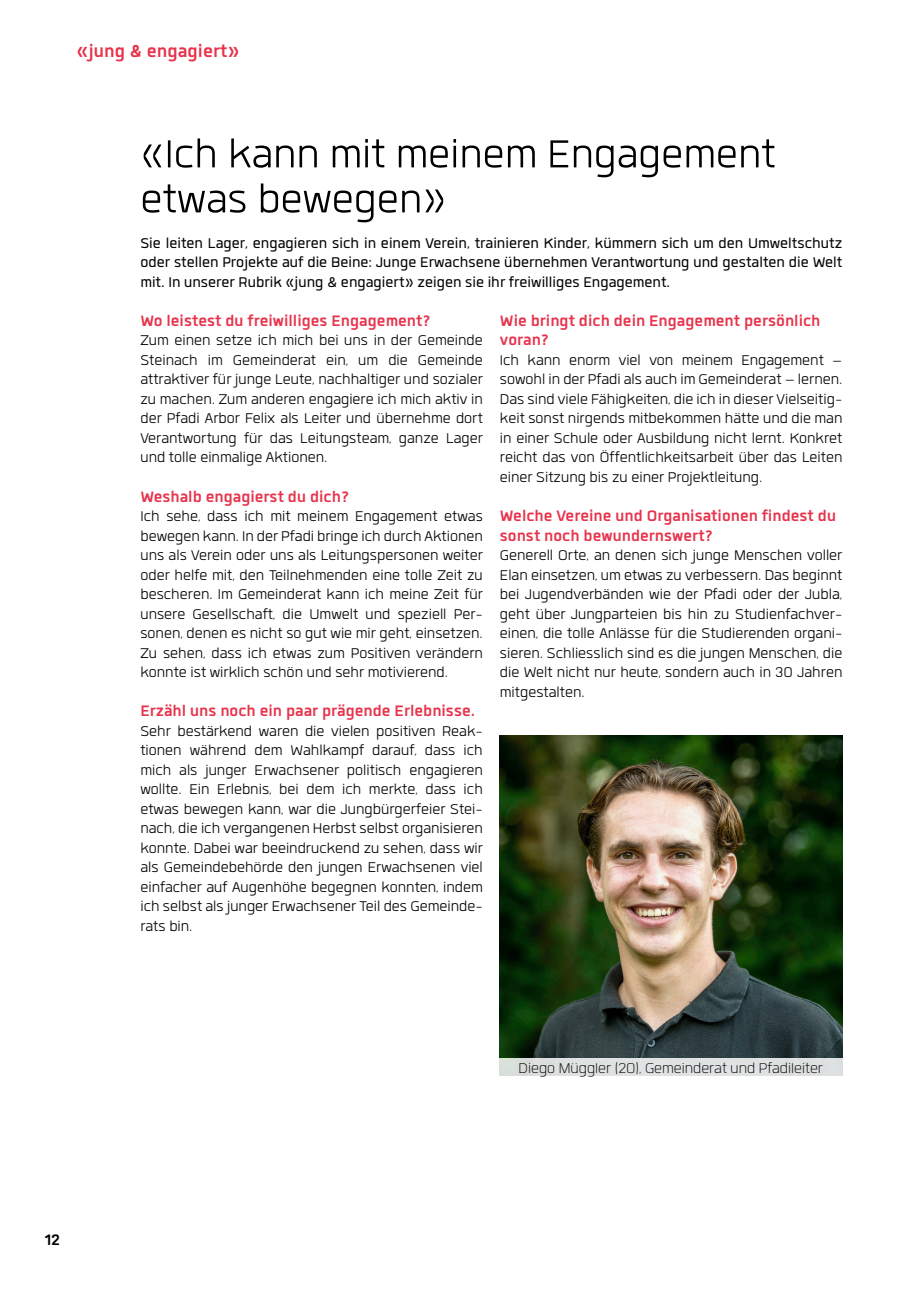
<style>
.page{position:relative;width:919px;height:1289px;background:#fff}
.page>*{position:absolute;margin:0;border:0;box-sizing:border-box;transform-origin:0 0}
.Titel{font:300 54px/45px "Quan";color:#000}
.Kopfzeile{font:700 24px "Quan";color:#e7334c}
.Zwischentitel{font:700 21px/19.5px "Quan";color:#e7334c}
.t1{font:700 21px "Quan";color:#000}
.Grundtext{font:300 19.5px/19.5px "Quan";color:#000;text-align:justify}
.Intro{font:19.5px/19.5px "Quan";color:#000;text-align:justify}
.Legende{font:300 19.5px "Quan";color:#000}
</style>
<div class="page">
<img style="left:500px;top:735px;width:342px;height:323px">
<div style="left:499px;top:1058px;width:343px;height:17px;background:#dfe1e2"></div>
<p class="Kopfzeile" style="left:77px;top:39px;width:165px">«jung &amp; engagiert»</p>
<p class="Titel" style="left:140px;top:131px;width:636px">«Ich kann mit meinem Engagement etwas bewegen»</p>
<p class="Intro" style="left:140px;top:233px;width:703px">Sie leiten Lager, engagieren sich in einem Verein, trainieren Kinder, kümmern sich um den Umweltschutz oder stellen Projekte auf die Beine: Junge Erwachsene übernehmen Verantwortung und gestalten die Welt mit. In unserer Rubrik «jung &amp; engagiert» zeigen sie ihr freiwilliges Engagement.</p>
<p class="Zwischentitel" style="left:140px;top:311px;width:292px">Wo leistest du freiwilliges Engagement?</p>
<p class="Grundtext" style="left:140px;top:330px;width:344px">Zum einen setze ich mich bei uns in der Gemeinde Steinach im Gemeinderat ein, um die Gemeinde attraktiver für junge Leute, nachhaltiger und sozialer zu machen. Zum anderen engagiere ich mich aktiv in der Pfadi Arbor Felix als Leiter und übernehme dort Verantwortung für das Leitungsteam, ganze Lager und tolle einmalige Aktionen.</p>
<p class="Zwischentitel" style="left:140px;top:486px;width:210px">Weshalb engagierst du dich?</p>
<p class="Grundtext" style="left:140px;top:506px;width:344px">Ich sehe, dass ich mit meinem Engagement etwas bewegen kann. In der Pfadi bringe ich durch Aktionen uns als Verein oder uns als Leitungspersonen weiter oder helfe mit, den Teilnehmenden eine tolle Zeit zu bescheren. Im Gemeinderat kann ich meine Zeit für unsere Gesellschaft, die Umwelt und speziell Per&shy;sonen, denen es nicht so gut wie mir geht, einsetzen.<br>Zu sehen, dass ich etwas zum Positiven verändern konnte ist wirklich schön und sehr motivierend.</p>
<p class="Zwischentitel" style="left:140px;top:701px;width:336px">Erzähl uns noch ein paar prägende Erlebnisse.</p>
<p class="Grundtext" style="left:140px;top:720px;width:344px">Sehr bestärkend waren die vielen positiven Reak&shy;tionen während dem Wahlkampf darauf, dass ich mich als junger Erwachsener politisch engagieren wollte. Ein Erlebnis, bei dem ich merkte, dass ich etwas bewegen kann, war die Jungbürgerfeier Stei&shy;nach, die ich vergangenen Herbst selbst organisieren konnte. Dabei war beeindruckend zu sehen, dass wir als Gemeindebehörde den jungen Erwachsenen viel einfacher auf Augenhöhe begegnen konnten, indem ich selbst als junger Erwachsener Teil des Gemeinde&shy;rats bin.</p>
<p class="Zwischentitel" style="left:500px;top:311px;width:322px">Wie bringt dich dein Engagement persönlich voran?</p>
<p class="Grundtext" style="left:500px;top:350px;width:344px">Ich kann enorm viel von meinem Engagement – sowohl in der Pfadi als auch im Gemeinderat – lernen.<br>Das sind viele Fähigkeiten, die ich in dieser Vielseitig&shy;keit sonst nirgends mitbekommen hätte und die man in einer Schule oder Ausbildung nicht lernt. Konkret reicht das von Öffentlichkeitsarbeit über das Leiten einer Sitzung bis zu einer Projektleitung.</p>
<p class="Zwischentitel" style="left:500px;top:506px;width:337px">Welche Vereine und Organisationen findest du sonst noch bewundernswert?</p>
<p class="Grundtext" style="left:500px;top:545px;width:344px">Generell Orte, an denen sich junge Menschen voller Elan einsetzen, um etwas zu verbessern. Das beginnt bei Jugendverbänden wie der Pfadi oder der Jubla, geht über Jungparteien bis hin zu Studienfachver&shy;einen, die tolle Anlässe für die Studierenden organi&shy;sieren. Schliesslich sind es die jungen Menschen, die die Welt nicht nur heute, sondern auch in 30 Jahren mitgestalten.</p>
<p class="Legende" style="left:518px;top:1059px;width:306px">Diego Müggler (20), Gemeinderat und Pfadileiter</p>
<p class="t1" style="left:45px;top:1229px;width:17px">12</p>
</div>
